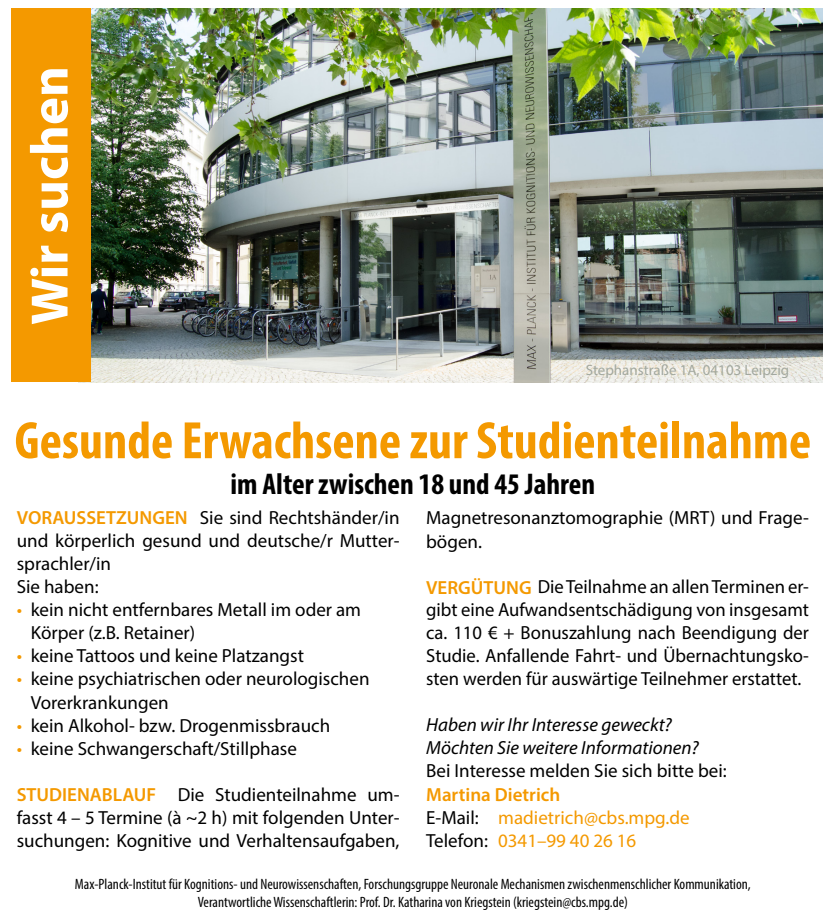
<style>
.page{position:relative;width:834px;height:919px;background:#fff}
.page>*{position:absolute;margin:0;border:0;box-sizing:border-box;transform-origin:0 0}
.t1{font:700 condensed 53px "Myriad Pro";color:#f49900}
.t2{font:700 53px "Myriad Pro";color:#fff}
.t3{font:700 condensed 30px "Myriad Pro";color:#000}
.t4{font:19px/23px "Myriad Pro";color:#000}
.t5{font:19px/23px "Myriad Pro";color:#f49900}
.t6{font:italic 19px/23px "Myriad Pro";color:#000}
.t7{font:condensed 15px/18px "Myriad Pro";color:#000;text-align:center}
.t8{font:15px "Myriad Pro";color:#a2a89f}
.s1{font-weight:600;color:#f49900}
.s2{color:#f49900}
.s3{font-weight:600}
.s4{color:#000}
</style>
<div class="page">
<img style="left:91px;top:9px;width:731px;height:373px">
<div style="left:12px;top:9px;width:79px;height:373px;background:#f49900"></div>
<h1 class="t2" style="left:15px;top:325px;width:260px;rotate:-90deg">Wir suchen</h1>
<p class="t8" style="left:585px;top:361px;width:205px">Stephanstraße 1A, 04103 Leipzig</p>
<h1 class="t1" style="left:15px;top:407px;width:798px">Gesunde Erwachsene zur Studienteilnahme</h1>
<h2 class="t3" style="left:231px;top:465px;width:366px">im Alter zwischen 18 und 45 Jahren</h2>
<p class="t4" style="left:17px;top:506px;width:384px"><span class="s1">VORAUSSETZUNGEN</span> Sie sind Rechtshänder/in und körperlich gesund und deutsche/r Mutter&shy;sprachler/in<br>Sie haben:</p>
<p class="t4" style="left:31px;top:598px;width:332px;text-indent:-14px"><span class="s2">•</span> kein nicht entfernbares Metall im oder am<br>Körper (z.B. Retainer)</p>
<p class="t4" style="left:17px;top:644px;width:289px"><span class="s2">•</span> keine Tattoos und keine Platzangst</p>
<p class="t4" style="left:31px;top:667px;width:340px;text-indent:-14px"><span class="s2">•</span> keine psychiatrischen oder neurologischen<br>Vorerkrankungen</p>
<p class="t4" style="left:17px;top:713px;width:315px"><span class="s2">•</span> kein Alkohol- bzw. Drogenmissbrauch</p>
<p class="t4" style="left:17px;top:736px;width:282px"><span class="s2">•</span> keine Schwangerschaft/Stillphase</p>
<p class="t4" style="left:17px;top:782px;width:384px;text-align:justify"><span class="s1">STUDIENABLAUF</span> Die Studienteilnahme um&shy;fasst 4 – 5 Termine (à ~2 h) mit folgenden Unter&shy;suchungen: Kognitive und Verhaltensaufgaben,</p>
<p class="t4" style="left:426px;top:506px;width:384px">Magnetresonanztomographie (MRT) und Frage&shy;bögen.</p>
<p class="t4" style="left:426px;top:575px;width:384px;text-align:justify"><span class="s1">VERGÜTUNG</span> Die Teilnahme an allen Terminen er&shy;gibt eine Aufwandsentschädigung von insgesamt ca. 110 € + Bonuszahlung nach Beendigung der Studie. Anfallende Fahrt- und Übernachtungsko&shy;sten werden für auswärtige Teilnehmer erstattet.</p>
<p class="t6" style="left:426px;top:713px;width:274px">Haben wir Ihr Interesse geweckt?<br>Möchten Sie weitere Informationen?</p>
<p class="t4" style="left:426px;top:759px;width:302px">Bei Interesse melden Sie sich bitte bei:</p>
<p class="t5" style="left:426px;top:782px;width:265px"><span class="s3">Martina Dietrich<br></span><span class="s4">E-Mail:</span> madietrich@cbs.mpg.de<br><span class="s4">Telefon:</span> 0341–99 40 26 16</p>
<p class="t7" style="left:75px;top:875px;width:677px">Max-Planck-Institut für Kognitions- und Neurowissenschaften, Forschungsgruppe Neuronale Mechanismen zwischenmenschlicher Kommunikation,<br>Verantwortliche Wissenschaftlerin: Prof. Dr. Katharina von Kriegstein (kriegstein@cbs.mpg.de)</p>
</div>
